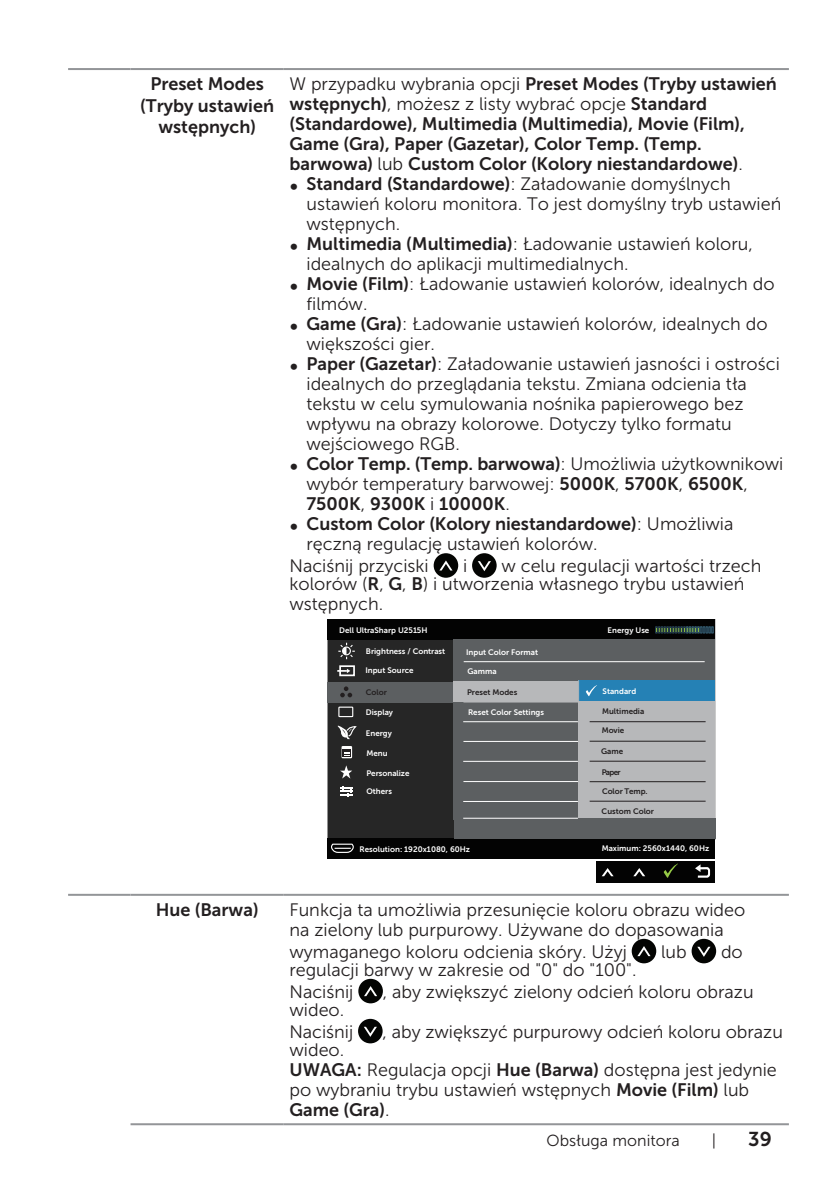
<style>
.page{position:relative;width:840px;height:1191px;background:#fff}
.page>*{position:absolute;margin:0;border:0;box-sizing:border-box;transform-origin:0 0}
.t1{font:20px "Museo Sans For Dell 700";color:#231f20}
.text_OSD_table{font:18px/20px "Museo Sans For Dell 300";color:#231f20}
.text_OSD_table-2{font:18px/20px "Museo Sans For Dell 700";color:#231f20;text-align:center}
.t2{font:16px "Museo Sans For Dell 300";color:#231f20}
.t3{font:8px "Museo Sans For Dell 700";color:#fff}
.t4{font:8px "Museo Sans For Dell 700";color:#231f20}
.s1{font-family:"Museo Sans For Dell 300"}
.s2{font-family:"Museo Sans For Dell 700"}
</style>
<div class="page">
<hr style="left:68px;top:68px;width:62px;height:2px;background:#939598">
<hr style="left:130px;top:68px;width:153px;height:2px;background:#939598">
<hr style="left:283px;top:68px;width:505px;height:2px;background:#939598">
<hr style="left:68px;top:893px;width:62px;height:2px;background:#939598">
<hr style="left:130px;top:893px;width:153px;height:2px;background:#939598">
<hr style="left:283px;top:893px;width:505px;height:2px;background:#939598">
<hr style="left:130px;top:1123px;width:153px;height:2px;background:#939598">
<hr style="left:283px;top:1123px;width:505px;height:2px;background:#939598">
<div style="left:433px;top:553px;width:25px;height:25px;background:#040503;border-radius:50%"></div>
<svg style="left:439px;top:560px;width:13px;height:10px"></svg>
<div style="left:472px;top:553px;width:24px;height:25px;background:#040503;border-radius:50%"></div>
<svg style="left:478px;top:561px;width:12px;height:10px"></svg>
<div style="left:327px;top:619px;width:387px;height:221px;background:#262626"></div>
<div style="left:327px;top:619px;width:388px;height:20px;background:#030303"></div>
<div style="left:327px;top:838px;width:387px;height:20px;background:#030303"></div>
<div style="left:453px;top:640px;width:262px;height:180px;background:#5c5f61"></div>
<svg style="left:655px;top:626px;width:58px;height:7px"></svg>
<hr style="left:463px;top:661px;width:241px;height:1px;background:#fff">
<div style="left:327px;top:682px;width:126px;height:20px;background:#5c5f61"></div>
<div style="left:578px;top:680px;width:137px;height:139px;background:#b7b8ba"></div>
<hr style="left:463px;top:721px;width:114px;height:1px;background:#fff">
<hr style="left:463px;top:741px;width:115px;height:1px;background:#fff">
<hr style="left:463px;top:761px;width:114px;height:1px;background:#fff">
<hr style="left:463px;top:781px;width:115px;height:1px;background:#fff">
<hr style="left:463px;top:801px;width:114px;height:1px;background:#fff">
<div style="left:578px;top:680px;width:136px;height:21px;background:#2581b5"></div>
<div style="left:453px;top:681px;width:125px;height:21px;background:#b7b8ba"></div>
<hr style="left:589px;top:721px;width:116px;height:1px;background:#231f20">
<hr style="left:589px;top:741px;width:116px;height:1px;background:#231f20">
<hr style="left:589px;top:761px;width:116px;height:1px;background:#231f20">
<hr style="left:589px;top:781px;width:116px;height:1px;background:#231f20">
<hr style="left:589px;top:801px;width:116px;height:1px;background:#231f20">
<div style="left:339px;top:665px;width:16px;height:11px;border:2px solid #fff"></div>
<svg style="left:337px;top:668px;width:13px;height:5px"></svg>
<svg style="left:340px;top:686px;width:12px;height:11px"></svg>
<svg style="left:337px;top:725px;width:19px;height:14px"></svg>
<div style="left:341px;top:746px;width:11px;height:12px;background:#fff"></div>
<svg style="left:342px;top:749px;width:9px;height:8px"></svg>
<svg style="left:344px;top:752px;width:5px;height:3px"></svg>
<svg style="left:340px;top:786px;width:12px;height:10px"></svg>
<svg style="left:340px;top:765px;width:12px;height:13px"></svg>
<svg style="left:338px;top:642px;width:17px;height:18px"></svg>
<hr style="left:578px;top:680px;width:1px;height:140px;background:#b7b8ba">
<svg style="left:586px;top:685px;width:11px;height:11px"></svg>
<div style="left:338px;top:706px;width:15px;height:11px;border:1px solid #fff"></div>
<svg style="left:331px;top:844px;width:23px;height:9px"></svg>
<div style="left:596px;top:861px;width:118px;height:22px;background:#030303"></div>
<svg style="left:602px;top:868px;width:11px;height:8px"></svg>
<svg style="left:633px;top:868px;width:12px;height:8px"></svg>
<svg style="left:663px;top:864px;width:14px;height:13px"></svg>
<svg style="left:695px;top:864px;width:14px;height:13px"></svg>
<div style="left:453px;top:818px;width:262px;height:21px;background:#5c5f61"></div>
<hr style="left:463px;top:818px;width:114px;height:1px;background:#fff">
<div style="left:631px;top:938px;width:25px;height:25px;background:#040503;border-radius:50%"></div>
<svg style="left:637px;top:946px;width:13px;height:10px"></svg>
<div style="left:691px;top:938px;width:24px;height:25px;background:#040503;border-radius:50%"></div>
<svg style="left:697px;top:946px;width:13px;height:11px"></svg>
<div style="left:358px;top:978px;width:24px;height:25px;background:#040503;border-radius:50%"></div>
<svg style="left:364px;top:986px;width:13px;height:10px"></svg>
<div style="left:358px;top:1018px;width:24px;height:25px;background:#040503;border-radius:50%"></div>
<svg style="left:364px;top:1026px;width:13px;height:11px"></svg>
<p class="text_OSD_table-2" style="left:140px;top:73px;width:135px;line-height:21.6px">Preset Modes (Tryby ustawień wstępnych)</p>
<p class="text_OSD_table-2" style="left:289px;top:74px;width:489px;text-align:left"><span class="s1">W przypadku wybrania opcji</span> Preset Modes (Tryby ustawień wstępnych)<span class="s1">, możesz z listy wybrać opcje</span> Standard (Standardowe), Multimedia (Multimedia), Movie (Film), Game (Gra), Paper (Gazetar), Color Temp. (Temp. barwowa) <span class="s1">lub</span> Custom Color (Kolory niestandardowe)<span class="s1">.</span></p>
<p class="text_OSD_table" style="left:306px;top:174px;width:476px;text-indent:-17px">∞ <span class="s2">Standard (Standardowe)</span>: Załadowanie domyślnych ustawień koloru monitora. To jest domyślny tryb ustawień wstępnych.</p>
<p class="text_OSD_table" style="left:306px;top:234px;width:447px;text-indent:-17px">∞ <span class="s2">Multimedia (Multimedia)</span>: Ładowanie ustawień koloru, idealnych do aplikacji multimedialnych.</p>
<p class="text_OSD_table" style="left:306px;top:274px;width:469px;text-indent:-17px">∞ <span class="s2">Movie (Film)</span>: Ładowanie ustawień kolorów, idealnych do filmów.</p>
<p class="text_OSD_table" style="left:306px;top:314px;width:462px;text-indent:-17px">∞ <span class="s2">Game (Gra)</span>: Ładowanie ustawień kolorów, idealnych do większości gier.</p>
<p class="text_OSD_table" style="left:306px;top:354px;width:474px;text-indent:-17px">∞ <span class="s2">Paper (Gazetar)</span>: Załadowanie ustawień jasności i ostrości idealnych do przeglądania tekstu. Zmiana odcienia tła tekstu w celu symulowania nośnika papierowego bez wpływu na obrazy kolorowe. Dotyczy tylko formatu wejściowego RGB.</p>
<p class="text_OSD_table" style="left:306px;top:454px;width:478px;text-indent:-17px">∞ <span class="s2">Color Temp. (Temp. barwowa)</span>: Umożliwia użytkownikowi wybór temperatury barwowej: <span class="s2">5000K</span>, <span class="s2">5700K</span>, <span class="s2">6500K</span>,<br><span class="s2">7500K</span>, <span class="s2">9300K</span> i <span class="s2">10000K</span>.</p>
<p class="text_OSD_table" style="left:306px;top:514px;width:428px;text-indent:-17px">∞ <span class="s2">Custom Color (Kolory niestandardowe)</span>: Umożliwia ręczną regulację ustawień kolorów.</p>
<p class="text_OSD_table" style="left:289px;top:556px;width:141px">Naciśnij przyciski</p>
<p class="text_OSD_table" style="left:463px;top:556px;width:6px">i</p>
<p class="text_OSD_table" style="left:289px;top:557px;width:473px;line-height:18px;text-indent:212px">w celu regulacji wartości trzech kolorów (<span class="s2">R</span>, <span class="s2">G</span>, <span class="s2">B</span>) i utworzenia własnego trybu ustawień</p>
<p class="text_OSD_table" style="left:289px;top:594px;width:95px">wstępnych.</p>
<p class="t3" style="left:339px;top:626px;width:90px">Dell UltraSharp U2515H</p>
<p class="t3" style="left:607px;top:626px;width:43px">Energy Use</p>
<p class="t3" style="left:366px;top:647px;width:81px">Brightness / Contrast</p>
<p class="t3" style="left:365px;top:666px;width:50px">Input Source</p>
<p class="t4" style="left:366px;top:688px;width:23px">Color</p>
<p class="t3" style="left:366px;top:707px;width:29px">Display</p>
<p class="t3" style="left:366px;top:728px;width:27px">Energy</p>
<p class="t3" style="left:366px;top:749px;width:23px">Menu</p>
<p class="t3" style="left:366px;top:786px;width:27px">Others</p>
<p class="t3" style="left:466px;top:648px;width:73px">Input Color Format</p>
<p class="t4" style="left:467px;top:688px;width:52px">Preset Modes</p>
<p class="t3" style="left:467px;top:667px;width:31px">Gamma</p>
<p class="t3" style="left:468px;top:707px;width:77px">Reset Color Settings</p>
<p class="t3" style="left:602px;top:686px;width:35px">Standard</p>
<p class="t4" style="left:601px;top:706px;width:44px">Multimedia</p>
<p class="t4" style="left:601px;top:747px;width:23px">Game</p>
<p class="t4" style="left:601px;top:767px;width:21px">Paper</p>
<p class="t4" style="left:601px;top:787px;width:47px">Color Temp.</p>
<p class="t4" style="left:601px;top:806px;width:54px">Custom Color</p>
<p class="t4" style="left:601px;top:726px;width:24px">Movie</p>
<p class="t3" style="left:366px;top:768px;width:45px">Personalize</p>
<p class="t3" style="left:359px;top:844px;width:112px">Resolution: 1920x1080, 60Hz</p>
<p class="t3" style="left:601px;top:844px;width:109px">Maximum: 2560x1440, 60Hz</p>
<p class="text_OSD_table-2" style="left:156px;top:899px;width:104px">Hue (Barwa)</p>
<p class="text_OSD_table" style="left:289px;top:899px;width:457px">Funkcja ta umożliwia przesunięcie koloru obrazu wideo na zielony lub purpurowy. Używane do dopasowania</p>
<p class="text_OSD_table" style="left:289px;top:941px;width:339px">wymaganego koloru odcienia skóry. Użyj</p>
<p class="text_OSD_table" style="left:660px;top:941px;width:27px">lub</p>
<p class="text_OSD_table" style="left:720px;top:941px;width:23px">do</p>
<p class="text_OSD_table" style="left:289px;top:959px;width:348px">regulacji barwy w zakresie od "0" do "100".</p>
<p class="text_OSD_table" style="left:289px;top:981px;width:65px">Naciśnij</p>
<p class="text_OSD_table" style="left:382px;top:981px;width:372px">, aby zwiększyć zielony odcień koloru obrazu</p>
<p class="text_OSD_table" style="left:289px;top:999px;width:56px">wideo.</p>
<p class="text_OSD_table" style="left:289px;top:1021px;width:65px">Naciśnij</p>
<p class="text_OSD_table" style="left:382px;top:1021px;width:401px">, aby zwiększyć purpurowy odcień koloru obrazu</p>
<p class="text_OSD_table" style="left:289px;top:1039px;width:56px">wideo.</p>
<p class="text_OSD_table" style="left:289px;top:1059px;width:488px"><span class="s2">UWAGA:</span> Regulacja opcji <span class="s2">Hue (Barwa)</span> dostępna jest jedynie po wybraniu trybu ustawień wstępnych <span class="s2">Movie (Film)</span> lub<br><span class="s2">Game (Gra)</span>.</p>
<p class="t2" style="left:546px;top:1131px;width:135px">Obsługa monitora</p>
<p class="t2" style="left:711px;top:1131px;width:6px">|</p>
<p class="t1" style="left:747px;top:1127px;width:25px">39</p>
</div>
